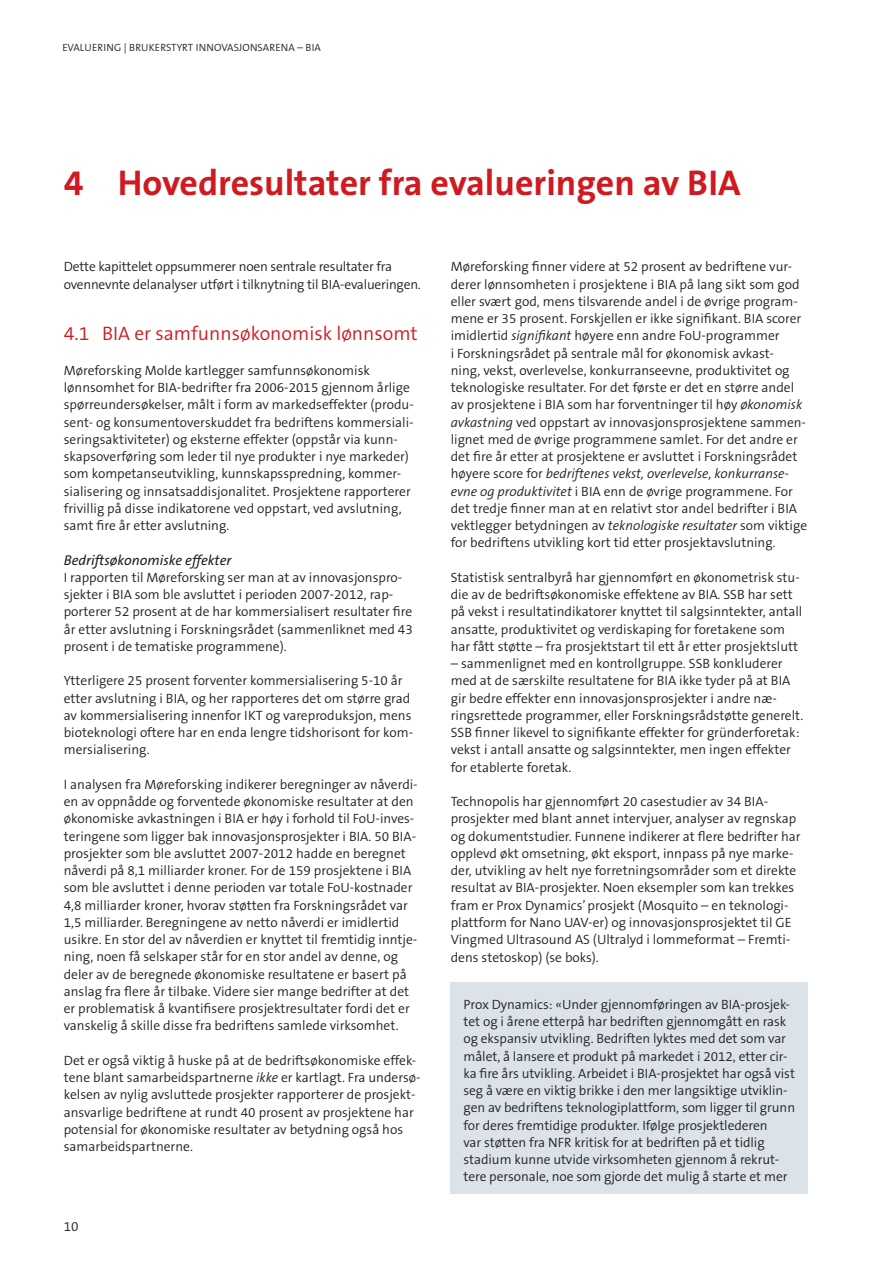
<style>
.page{position:relative;width:893px;height:1263px;background:#fff}
.page>*{position:absolute;margin:0;border:0;box-sizing:border-box;transform-origin:0 0}
.t1{font:700 36px "The Sans B7";color:#cf1a20}
.t2{font:300 19.5px "The Sans B4";color:#cf1a20}
.t3{font:italic 14.25px "The Sans B5 Plain";color:#231f20}
.t4{font:300 13.5px/17.2px "The Sans B4";color:#231f20}
.t5{font:300 10.5px "The Sans B4";letter-spacing:.01em;color:#231f20}
.s1{font-style:italic}
</style>
<div class="page">
<div style="left:451px;top:982px;width:357px;height:220px;background:#dbe3e9"></div>
<div style="left:416px;top:1194px;width:477px;height:69px;background:#fff"></div>
<p class="t5" style="left:62px;top:42px;width:260px">EVALUERING | BRUKERSTYRT INNOVASJONSARENA – BIA</p>
<h1 class="t1" style="left:64px;top:164px;width:678px">4 Hovedresultater fra evalueringen av BIA</h1>
<p class="t4" style="left:64px;top:259px;width:359px">Dette kapittelet oppsummerer noen sentrale resultater fra ovennevnte delanalyser utført i tilknytning til BIA-evalueringen.</p>
<h2 class="t2" style="left:64px;top:324px;width:355px">4.1 BIA er samfunnsøkonomisk lønnsomt</h2>
<p class="t4" style="left:64px;top:362px;width:351px">Møreforsking Molde kartlegger samfunnsøkonomisk lønnsomhet for BIA-bedrifter fra 2006-2015 gjennom årlige spørreundersøkelser, målt i form av markedseffekter (produ&shy;sent- og konsumentoverskuddet fra bedriftens kommersiali&shy;seringsaktiviteter) og eksterne effekter (oppstår via kunn&shy;skapsoverføring som leder til nye produkter i nye markeder) som kompetanseutvikling, kunnskapsspredning, kommer&shy;sialisering og innsatsaddisjonalitet. Prosjektene rapporterer frivillig på disse indikatorene ved oppstart, ved avslutning, samt fire år etter avslutning.</p>
<p class="t3" style="left:64px;top:552px;width:169px">Bedriftsøkonomiske effekter</p>
<p class="t4" style="left:64px;top:569px;width:350px">I rapporten til Møreforsking ser man at av innovasjonspro&shy;sjekter i BIA som ble avsluttet i perioden 2007-2012, rap&shy;porterer 52 prosent at de har kommersialisert resultater fire år etter avslutning i Forskningsrådet (sammenliknet med 43 prosent i de tematiske programmene).</p>
<p class="t4" style="left:64px;top:673px;width:351px">Ytterligere 25 prosent forventer kommersialisering 5-10 år etter avslutning i BIA, og her rapporteres det om større grad av kommersialisering innenfor IKT og vareproduksjon, mens bioteknologi oftere har en enda lengre tidshorisont for kom&shy;mersialisering.</p>
<p class="t4" style="left:64px;top:776px;width:355px">I analysen fra Møreforsking indikerer beregninger av nåverdi&shy;en av oppnådde og forventede økonomiske resultater at den økonomiske avkastningen i BIA er høy i forhold til FoU-inves&shy;teringene som ligger bak innovasjonsprosjekter i BIA. 50 BIA&shy;prosjekter som ble avsluttet 2007-2012 hadde en beregnet nåverdi på 8,1 milliarder kroner. For de 159 prosjektene i BIA som ble avsluttet i denne perioden var totale FoU-kostnader 4,8 milliarder kroner, hvorav støtten fra Forskningsrådet var 1,5 milliarder. Beregningene av netto nåverdi er imidlertid usikre. En stor del av nåverdien er knyttet til fremtidig inntje&shy;ning, noen få selskaper står for en stor andel av denne, og deler av de beregnede økonomiske resultatene er basert på anslag fra flere år tilbake. Videre sier mange bedrifter at det er problematisk å kvantifisere prosjektresultater fordi det er vanskelig å skille disse fra bedriftens samlede virksomhet.</p>
<p class="t4" style="left:64px;top:1052px;width:358px">Det er også viktig å huske på at de bedriftsøkonomiske effek&shy;tene blant samarbeidspartnerne <span class="s1">ikke</span> er kartlagt. Fra undersø&shy;kelsen av nylig avsluttede prosjekter rapporterer de prosjekt&shy;ansvarlige bedriftene at rundt 40 prosent av prosjektene har potensial for økonomiske resultater av betydning også hos samarbeidspartnerne.</p>
<p class="t4" style="left:64px;top:1218px;width:16px">10</p>
<p class="t4" style="left:451px;top:259px;width:358px">Møreforsking finner videre at 52 prosent av bedriftene vur&shy;derer lønnsomheten i prosjektene i BIA på lang sikt som god eller svært god, mens tilsvarende andel i de øvrige program&shy;mene er 35 prosent. Forskjellen er ikke signifikant. BIA scorer imidlertid <span class="s1">signifikant</span> høyere enn andre FoU-programmer<br>i Forskningsrådet på sentrale mål for økonomisk avkast-<br>ning, vekst, overlevelse, konkurranseevne, produktivitet og teknologiske resultater. For det første er det en større andel av prosjektene i BIA som har forventninger til høy <span class="s1">økonomisk avkastning</span> ved oppstart av innovasjonsprosjektene sammen&shy;lignet med de øvrige programmene samlet. For det andre er det fire år etter at prosjektene er avsluttet i Forskningsrådet høyere score for <span class="s1">bedriftenes vekst, overlevelse, konkurranse&shy;evne og produktivitet</span> i BIA enn de øvrige programmene. For det tredje finner man at en relativt stor andel bedrifter i BIA vektlegger betydningen av <span class="s1">teknologiske resultater</span> som viktige for bedriftens utvikling kort tid etter prosjektavslutning.</p>
<p class="t4" style="left:451px;top:569px;width:353px">Statistisk sentralbyrå har gjennomført en økonometrisk stu&shy;die av de bedriftsøkonomiske effektene av BIA. SSB har sett på vekst i resultatindikatorer knyttet til salgsinntekter, antall ansatte, produktivitet og verdiskaping for foretakene som har fått støtte – fra prosjektstart til ett år etter prosjektslutt</p>
<p class="t4" style="left:451px;top:656px;width:354px">– sammenlignet med en kontrollgruppe. SSB konkluderer med at de særskilte resultatene for BIA ikke tyder på at BIA gir bedre effekter enn innovasjonsprosjekter i andre næ&shy;ringsrettede programmer, eller Forskningsrådstøtte generelt.<br>SSB finner likevel to signifikante effekter for gründerforetak: vekst i antall ansatte og salgsinntekter, men ingen effekter for etablerte foretak.</p>
<p class="t4" style="left:451px;top:794px;width:351px">Technopolis har gjennomført 20 casestudier av 34 BIA&shy;prosjekter med blant annet intervjuer, analyser av regnskap og dokumentstudier. Funnene indikerer at flere bedrifter har opplevd økt omsetning, økt eksport, innpass på nye marke&shy;der, utvikling av helt nye forretningsområder som et direkte resultat av BIA-prosjekter. Noen eksempler som kan trekkes fram er Prox Dynamics’ prosjekt (Mosquito – en teknologi&shy;plattform for Nano UAV-er) og innovasjonsprosjektet til GE Vingmed Ultrasound AS (Ultralyd i lommeformat – Fremti&shy;dens stetoskop) (se boks).</p>
<p class="t4" style="left:463px;top:996px;width:333px">Prox Dynamics: «Under gjennomføringen av BIA-prosjek&shy;tet og i årene etterpå har bedriften gjennomgått en rask og ekspansiv utvikling. Bedriften lyktes med det som var målet, å lansere et produkt på markedet i 2012, etter cir&shy;ka fire års utvikling. Arbeidet i BIA-prosjektet har også vist seg å være en viktig brikke i den mer langsiktige utviklin&shy;gen av bedriftens teknologiplattform, som ligger til grunn for deres fremtidige produkter. Ifølge prosjektlederen<br>var støtten fra NFR kritisk for at bedriften på et tidlig stadium kunne utvide virksomheten gjennom å rekrut&shy;tere personale, noe som gjorde det mulig å starte et mer</p>
</div>
